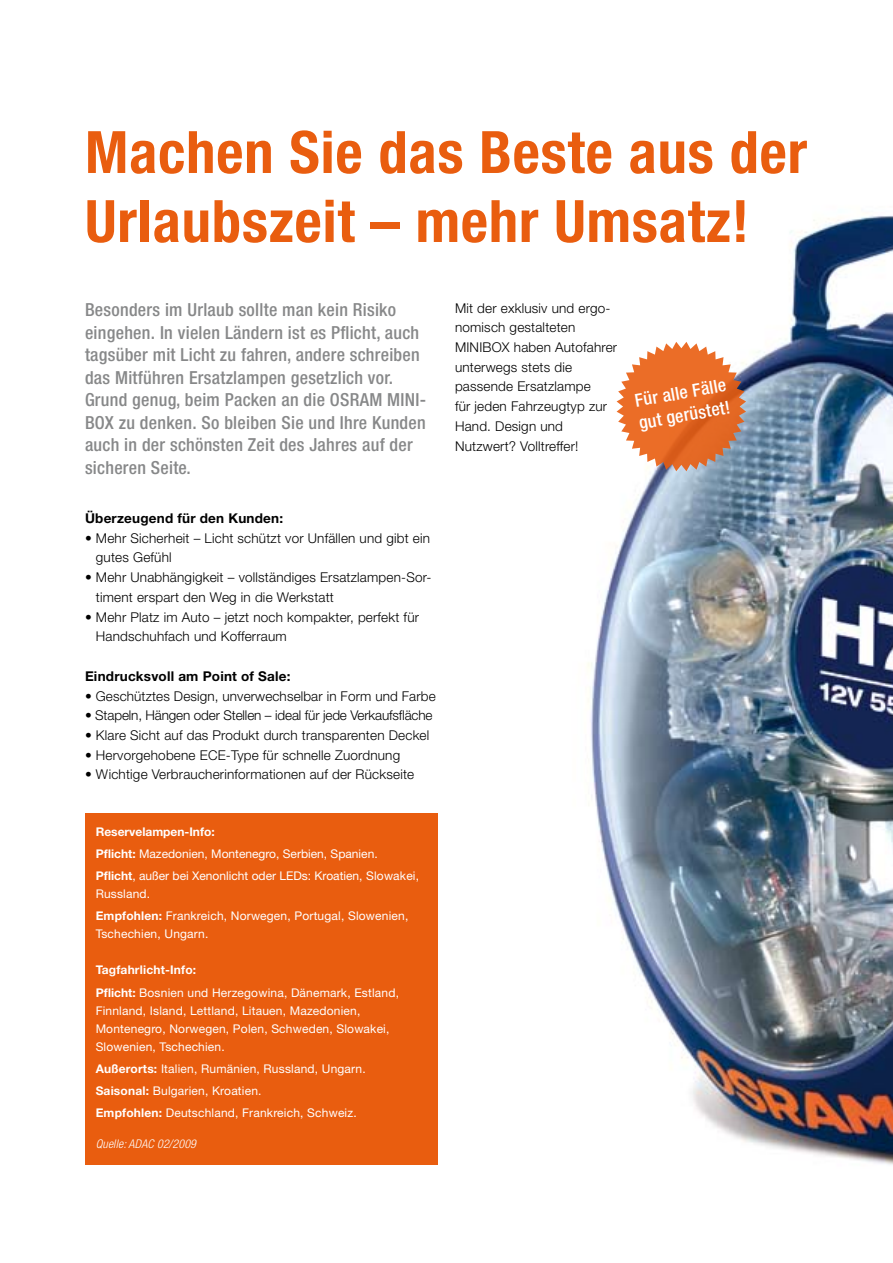
<style>
.page{position:relative;width:893px;height:1263px;background:#fff}
.page>*{position:absolute;margin:0;border:0;box-sizing:border-box;transform-origin:0 0}
.t1{font:700 condensed 58.5px/69px "Helvetica Neue";letter-spacing:.015em;color:#e95d0f}
.t2{font:500 condensed 18px/22.5px "Helvetica Neue";letter-spacing:.015em;color:#878889}
.t3{font:500 condensed 18px/22.5px "Helvetica Neue";color:#fff}
.t4{font:300 13.5px/19.8px "Helvetica Neue";letter-spacing:.015em;color:#000}
.t5{font:300 13.5px "Helvetica Neue";letter-spacing:-.01em;color:#000}
.t6{font:700 13.5px "Helvetica Neue";letter-spacing:.015em;color:#000}
.t7{font:12px/22.2px "Helvetica Neue";letter-spacing:.015em;color:#fff}
.t8{font:italic 300 condensed 12px "Helvetica Neue";letter-spacing:.015em;color:#fff}
.s1{font-weight:700}
</style>
<div class="page">
<img style="left:587px;top:215px;width:306px;height:950px">
<div style="left:85px;top:813px;width:353px;height:352px;background:#e95d0f"></div>
<svg style="left:617px;top:342px;width:129px;height:129px"></svg>
<h1 class="t1" style="left:85px;top:117px;width:724px">Machen Sie das Beste aus der<br>Urlaubszeit – mehr Umsatz!</h1>
<p class="t2" style="left:85px;top:298px;width:342px">Besonders im Urlaub sollte man kein Risiko eingehen. In vielen Ländern ist es Pflicht, auch tagsüber mit Licht zu fahren, andere schreiben das Mitführen Ersatzlampen gesetzlich vor.<br>Grund genug, beim Packen an die OSRAM MINI-BOX zu denken. So bleiben Sie und Ihre Kunden auch in der schönsten Zeit des Jahres auf der sicheren Seite.</p>
<p class="t6" style="left:85px;top:510px;width:200px">Überzeugend für den Kunden:</p>
<p class="t4" style="left:96px;top:528px;width:336px;text-indent:-11px">• Mehr Sicherheit – Licht schützt vor Unfällen und gibt ein gutes Gefühl</p>
<p class="t4" style="left:96px;top:567px;width:337px;text-indent:-11px">• Mehr Unabhängigkeit – vollständiges Ersatzlampen-Sor&shy;timent erspart den Weg in die Werkstatt</p>
<p class="t4" style="left:96px;top:607px;width:325px;text-indent:-11px">• Mehr Platz im Auto – jetzt noch kompakter, perfekt für<br>Handschuhfach und Kofferraum</p>
<p class="t6" style="left:85px;top:668px;width:207px">Eindrucksvoll am Point of Sale:</p>
<p class="t4" style="left:85px;top:685px;width:352px">• Geschütztes Design, unverwechselbar in Form und Farbe</p>
<p class="t5" style="left:85px;top:707px;width:349px">• Stapeln, Hängen oder Stellen – ideal für jede Verkaufsfläche</p>
<p class="t4" style="left:85px;top:725px;width:346px">• Klare Sicht auf das Produkt durch transparenten Deckel</p>
<p class="t4" style="left:85px;top:745px;width:317px">• Hervorgehobene ECE-Type für schnelle Zuordnung</p>
<p class="t4" style="left:85px;top:764px;width:331px">• Wichtige Verbraucherinformationen auf der Rückseite</p>
<p class="t7" style="left:96px;top:820px;width:325px"><span class="s1">Reservelampen-Info:<br>Pflicht:</span> Mazedonien, Montenegro, Serbien, Spanien.<br><span class="s1">Pflicht</span>, außer bei Xenonlicht oder LEDs: Kroatien, Slowakei,</p>
<p class="t7" style="left:96px;top:883px;width:314px">Russland.<br><span class="s1">Empfohlen:</span> Frankreich, Norwegen, Portugal, Slowenien,</p>
<p class="t7" style="left:96px;top:923px;width:114px">Tschechien, Ungarn.</p>
<p class="t7" style="left:96px;top:959px;width:305px"><span class="s1">Tagfahrlicht-Info:<br>Pflicht:</span> Bosnien und Herzegowina, Dänemark, Estland,</p>
<p class="t7" style="left:96px;top:1001px;width:295px;line-height:18px">Finnland, Island, Lettland, Litauen, Mazedonien,<br>Montenegro, Norwegen, Polen, Schweden, Slowakei,<br>Slowenien, Tschechien.</p>
<p class="t7" style="left:96px;top:1057px;width:272px"><span class="s1">Außerorts:</span> Italien, Rumänien, Russland, Ungarn.<br><span class="s1">Saisonal:</span> Bulgarien, Kroatien.<br><span class="s1">Empfohlen:</span> Deutschland, Frankreich, Schweiz.</p>
<p class="t8" style="left:96px;top:1137px;width:102px">Quelle: ADAC 02/2009</p>
<p class="t4" style="left:455px;top:298px;width:164px">Mit der exklusiv und ergo&shy;nomisch gestalteten<br>MINIBOX haben Autofahrer unterwegs stets die passende Ersatzlampe<br>für jeden Fahrzeugtyp zur<br>Hand. Design und<br>Nutzwert? Volltreffer!</p>
<h2 class="t3" style="left:633px;top:389px;width:94px;rotate:-10deg">Für alle Fälle gut gerüstet!</h2>
</div>
